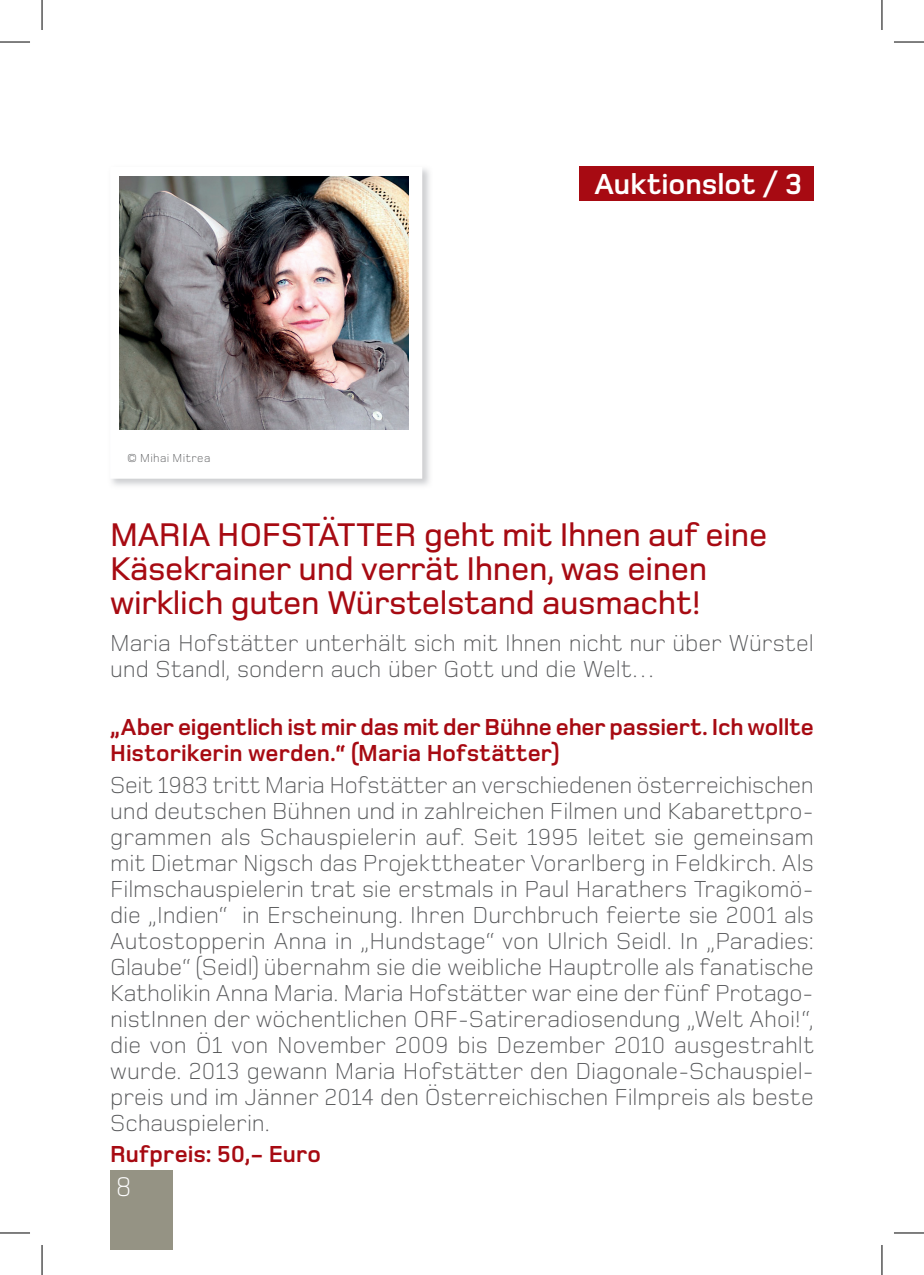
<style>
.page{position:relative;width:924px;height:1275px;background:#fff}
.page>*{position:absolute;margin:0;border:0;box-sizing:border-box;transform-origin:0 0}
.t1{font:500 34px/34px "Foundry Monoline";letter-spacing:-.01em;color:#a70a12}
.t2{font:700 30px "Foundry Monoline";color:#fff}
.t3{font:300 28px "Foundry Monoline";color:#fff}
.t4{font:300 24px/26px "Foundry Monoline";letter-spacing:-.005em;color:#57585a}
.t5{font:700 24px/26px "Foundry Monoline";letter-spacing:-.005em;color:#a70a12}
.t6{font:300 12px "Foundry Monoline";letter-spacing:.03em;color:#57585a}
</style>
<div class="page">
<div style="left:110px;top:1170px;width:62px;height:80px;background:#959384"></div>
<img style="left:111px;top:168px;width:319px;height:318px">
<div style="left:110px;top:167px;width:312px;height:312px;background:#fff"></div>
<div style="left:579px;top:167px;width:234px;height:34px;background:#a70a12"></div>
<img style="left:119px;top:177px;width:289px;height:252px">
<hr style="left:0;top:42px;width:30px;height:1px;background:#000">
<hr style="left:893px;top:42px;width:30px;height:1px;background:#000">
<hr style="left:0;top:1232px;width:30px;height:1px;background:#000">
<hr style="left:893px;top:1232px;width:30px;height:1px;background:#000">
<hr style="left:42px;top:0;width:1px;height:30px;background:#000">
<hr style="left:42px;top:1245px;width:1px;height:30px;background:#000">
<hr style="left:881px;top:0;width:1px;height:30px;background:#000">
<hr style="left:881px;top:1245px;width:1px;height:30px;background:#000">
<p class="t6" style="left:127px;top:451px;width:85px">© Mihai Mitrea</p>
<p class="t2" style="left:594px;top:168px;width:209px">Auktionslot / 3</p>
<h1 class="t1" style="left:110px;top:517px;width:658px">Maria hoFstÄtter geht mit ihnen auf eine<br>Käsekrainer und verrät ihnen, was einen wirklich guten Würstelstand ausmacht!</h1>
<p class="t4" style="left:110px;top:630px;width:705px">Maria Hofstätter unterhält sich mit Ihnen nicht nur über Würstel und Standl, sondern auch über Gott und die Welt…</p>
<p class="t5" style="left:110px;top:714px;width:705px">„Aber eigentlich ist mir das mit der Bühne eher passiert. Ich wollte<br>Historikerin werden.“ (Maria Hofstätter)</p>
<p class="t4" style="left:110px;top:771px;width:705px;text-align:justify">Seit 1983 tritt Maria Hofstätter an verschiedenen österreichischen und deutschen Bühnen und in zahlreichen Filmen und Kabarettpro&shy;grammen als Schauspielerin auf. Seit 1995 leitet sie gemeinsam mit Dietmar Nigsch das Projekttheater Vorarlberg in Feldkirch. Als Filmschauspielerin trat sie erstmals in Paul Harathers Tragikomö&shy;die „Indien“ in Erscheinung. Ihren Durchbruch feierte sie 2001 als Autostopperin Anna in „Hundstage“ von Ulrich Seidl. In „Paradies:<br>Glaube“ (Seidl) übernahm sie die weibliche Hauptrolle als fanatische Katholikin Anna Maria. Maria Hofstätter war eine der fünf Protago&shy;nistInnen der wöchentlichen ORF-Satireradiosendung „Welt Ahoi!“, die von Ö1 von November 2009 bis Dezember 2010 ausgestrahlt wurde. 2013 gewann Maria Hofstätter den Diagonale-Schauspiel&shy;preis und im Jänner 2014 den Österreichischen Filmpreis als beste Schauspielerin.</p>
<p class="t5" style="left:110px;top:1141px;width:212px">Rufpreis: 50,- Euro</p>
<p class="t3" style="left:116px;top:1171px;width:17px">8</p>
</div>
